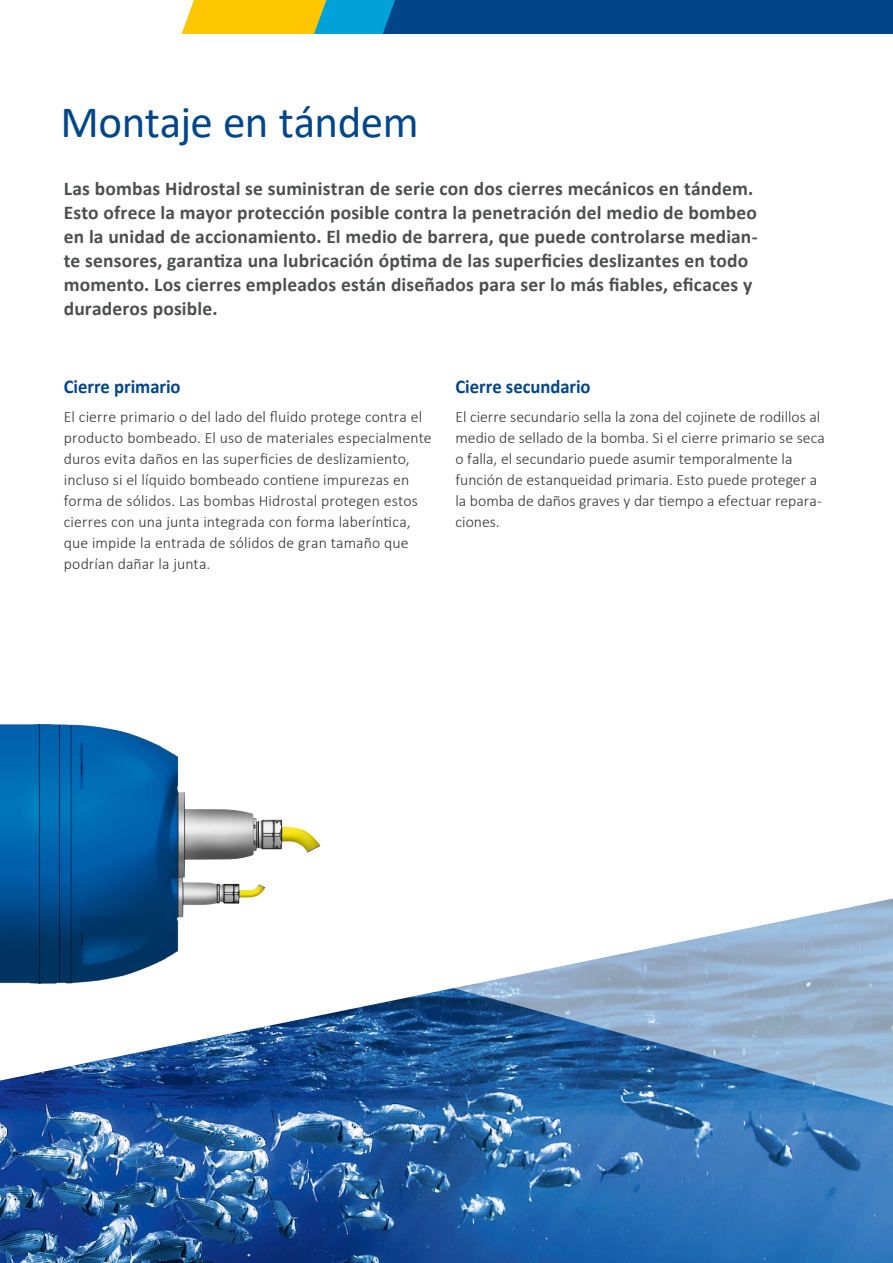
<style>
.page{position:relative;width:893px;height:1263px;background:#fff}
.page>*{position:absolute;margin:0;border:0;box-sizing:border-box;transform-origin:0 0}
.Hidrostal_Hauptitel_innen{font:45px "Calibri";letter-spacing:-.01em;color:#004689}
.Histrostal_Lead{font:700 19.5px/24px "Calibri";letter-spacing:.01em;color:#4d4f4e}
.Hidrostal_Untertitel{font:700 19.5px "Calibri";letter-spacing:-.005em;color:#004689;scale:.96 1}
.Hidrostal_Lauftext_flatters__EN{font:300 15.75px/21px "Calibri";letter-spacing:.01em;color:#313230}
.Hidrostal_Lauftext_flatters{font:300 15.75px/21px "Calibri";color:#313230}
</style>
<div class="page">
<img style="left:0;top:995px;width:893px;height:268px">
<svg style="left:416px;top:898px;width:477px;height:217px"></svg>
<img style="left:0;top:723px;width:322px;height:279px">
<svg style="left:182px;top:0;width:711px;height:34px;background:#316878"></svg>
<p class="Hidrostal_Hauptitel_innen" style="left:61px;top:91px;width:360px">Montaje en tándem</p>
<p class="Histrostal_Lead" style="left:64px;top:176px;width:695px">Las bombas Hidrostal se suministran de serie con dos cierres mecánicos en tándem.<br>Esto ofrece la mayor protección posible contra la penetración del medio de bombeo en la unidad de accionamiento. El medio de barrera, que puede controlarse median&shy;te sensores, garantiza una lubricación óptima de las superficies deslizantes en todo momento. Los cierres empleados están diseñados para ser lo más fiables, eficaces y duraderos posible.</p>
<p class="Hidrostal_Untertitel" style="left:64px;top:372px;width:123px">Cierre primario</p>
<p class="Hidrostal_Lauftext_flatters__EN" style="left:64px;top:406px;width:369px">El cierre primario o del lado del fluido protege contra el producto bombeado. El uso de materiales especialmente duros evita daños en las superficies de deslizamiento, incluso si el líquido bombeado contiene impurezas en forma de sólidos. Las bombas Hidrostal protegen estos cierres con una junta integrada con forma laberíntica, que impide la entrada de sólidos de gran tamaño que podrían dañar la junta.</p>
<p class="Hidrostal_Untertitel" style="left:455px;top:372px;width:142px">Cierre secundario</p>
<p class="Hidrostal_Lauftext_flatters" style="left:455px;top:406px;width:371px">El cierre secundario sella la zona del cojinete de rodillos al medio de sellado de la bomba. Si el cierre primario se seca o falla, el secundario puede asumir temporalmente la función de estanqueidad primaria. Esto puede proteger a la bomba de daños graves y dar tiempo a efectuar repara&shy;ciones.</p>
</div>
